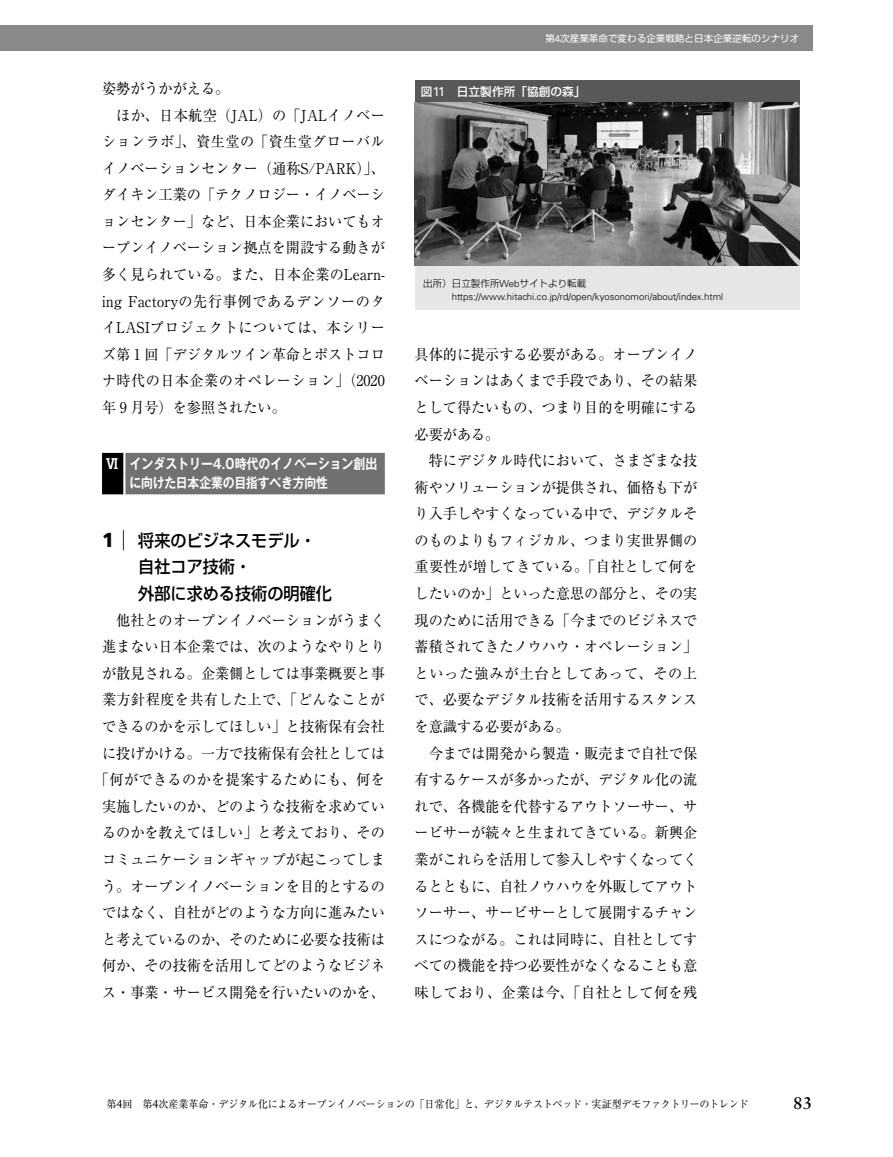
<style>
.page{position:relative;width:893px;height:1157px;background:#fff}
.page>*{position:absolute;margin:0;border:0;box-sizing:border-box;transform-origin:0 0}
.t1{font:500 16.95px/26.5px "Shin Go Pro";color:#000;scale:.95 1}
.t2{font:700 16.95px "Sabon LT Std";color:#000}
.t3{font:14.85px/26.5px "Ryumin Pro";color:#000;text-align:justify;scale:.95 1}
.t4{font:14.85px "Ryumin Pro";letter-spacing:.045em;color:#000;scale:.95 1}
.t5{font:14.85px "Ryumin Pro";letter-spacing:.03em;color:#000;scale:.95 1}
.t6{font:14.85px "Ryumin Pro";letter-spacing:.025em;color:#000;scale:.95 1}
.t7{font:700 13.8px/19.2px "Gothic MB101 Pr 6 De";color:#fff;scale:.86 1}
.t8{font:500 11.7px "Shin Go Pro";color:#fff}
.t9{font:10.65px "Ryumin Pro";letter-spacing:-.025em;color:#000;scale:.95 1}
.t10{font:300 9.6px "Univers LT Std";color:#000}
.t11{font:9.6px "Shin Go Pro";color:#fff}
.t12{font:300 9.6px "Shin Go Pro";color:#000}
.s1{font-family:"Gothic MB101 Pro De"}
.s2{font-family:"Frutiger LT Std";font-weight:900;font-size:20.25px}
.s3{font-family:"Univers LT Std"}
.s4{font-family:"Univers LT Std";font-weight:400;font-size:12.9px}
.s5{font-family:"Sabon LT Std";font-size:11.7px}
</style>
<div class="page">
<div style="left:0;top:26px;width:812px;height:25px;background:#898989"></div>
<div style="left:102px;top:453px;width:21px;height:21px;background:#000"></div>
<div style="left:125px;top:453px;width:260px;height:21px;background:#727171"></div>
<div style="left:102px;top:473px;width:21px;height:21px;background:#000"></div>
<div style="left:125px;top:473px;width:260px;height:21px;background:#727171"></div>
<svg style="left:123px;top:530px;width:1px;height:20px"></svg>
<div style="left:415px;top:81px;width:384px;height:21px;background:#595757"></div>
<div style="left:415px;top:102px;width:384px;height:207px;background:#e6e6e6"></div>
<img style="left:415px;top:102px;width:384px;height:164px">
<p class="t3" style="left:102px;top:74px;width:135px">姿勢がうかがえる。</p>
<p class="t6" style="left:116px;top:103px;width:284px">ほか、日本航空（JAL）の「JALイノベー</p>
<p class="t5" style="left:102px;top:130px;width:299px">ションラボ」、資生堂の「資生堂グローバル</p>
<p class="t3" style="left:102px;top:154px;width:299px">イノベーションセンター（通称S/PARK）」、</p>
<p class="t3" style="left:102px;top:180px;width:299px">ダイキン工業の「テクノロジー・イノベーシ</p>
<p class="t3" style="left:102px;top:207px;width:299px">ョンセンター」など、日本企業においてもオ</p>
<p class="t3" style="left:102px;top:234px;width:299px">ープンイノベーション拠点を開設する動きが</p>
<p class="t3" style="left:102px;top:260px;width:299px">多く見られている。また、日本企業のLearn-</p>
<p class="t4" style="left:102px;top:289px;width:299px">ing Factoryの先行事例であるデンソーのタ</p>
<p class="t4" style="left:102px;top:316px;width:299px">イLASIプロジェクトについては、本シリー</p>
<p class="t3" style="left:102px;top:340px;width:299px">ズ第 1 回「デジタルツイン革命とポストコロ</p>
<p class="t5" style="left:102px;top:369px;width:299px">ナ時代の日本企業のオペレーション」（2020</p>
<p class="t3" style="left:102px;top:393px;width:195px">年 9 月号）を参照されたい。</p>
<p class="t7" style="left:130px;top:454px;width:290px;text-indent:-24px"><span class="s1">Ⅵ</span> インダストリー4.0時代のイノベーション創出に向けた日本企業の目指すべき方向性</p>
<p class="t1" style="left:138px;top:525px;width:206px;text-indent:-36px"><span class="s2">1</span> 将来のビジネスモデル・自社コア技術・<br>外部に求める技術の明確化</p>
<p class="t3" style="left:95px;top:606px;width:307px;text-align:right">他社とのオープンイノベーションがうまく<br>進まない日本企業では、次のようなやりとりが散見される。企業側としては事業概要と事業方針程度を共有した上で、「どんなことができるのかを示してほしい」と技術保有会社に投げかける。一方で技術保有会社としては「何ができるのかを提案するためにも、何を実施したいのか、どのような技術を求めているのかを教えてほしい」と考えており、そのコミュニケーションギャップが起こってしまう。オープンイノベーションを目的とするのではなく、自社がどのような方向に進みたいと考えているのか、そのために必要な技術は何か、その技術を活用してどのようなビジネス・事業・サービス開発を行いたいのかを、</p>
<p class="t11" style="left:545px;top:30px;width:256px">第<span class="s3">4</span>次産業革命で変わる企業戦略と日本企業逆転のシナリオ</p>
<p class="t8" style="left:421px;top:82px;width:172px">図<span class="s4">11</span>　日立製作所「協創の森」　</p>
<p class="t12" style="left:423px;top:275px;width:165px">出所）日立製作所<span class="s3">Web</span>サイトより転載</p>
<p class="t10" style="left:452px;top:290px;width:273px">https://www.hitachi.co.jp/rd/open/kyosonomori/about/index.html</p>
<p class="t3" style="left:415px;top:340px;width:299px">具体的に提示する必要がある。オープンイノベーションはあくまで手段であり、その結果として得たいもの、つまり目的を明確にする必要がある。</p>
<p class="t3" style="left:415px;top:446px;width:299px;text-indent:14px">特にデジタル時代において、さまざまな技術やソリューションが提供され、価格も下がり入手しやすくなっている中で、デジタルそのものよりもフィジカル、つまり実世界側の重要性が増してきている。「自社として何をしたいのか」といった意思の部分と、その実現のために活用できる「今までのビジネスで蓄積されてきたノウハウ・オペレーション」といった強みが土台としてあって、その上で、必要なデジタル技術を活用するスタンスを意識する必要がある。</p>
<p class="t3" style="left:415px;top:738px;width:299px;text-indent:14px">今までは開発から製造・販売まで自社で保有するケースが多かったが、デジタル化の流れで、各機能を代替するアウトソーサー、サービサーが続々と生まれてきている。新興企業がこれらを活用して参入しやすくなってくるとともに、自社ノウハウを外販してアウトソーサー、サービサーとして展開するチャンスにつながる。これは同時に、自社としてすべての機能を持つ必要性がなくなることも意味しており、企業は今、「自社として何を残</p>
<p class="t9" style="left:106px;top:1095px;width:677px">第<span class="s5">4</span>回　第<span class="s5">4</span>次産業革命・デジタル化によるオープンイノベーションの「日常化」と、デジタルテストベッド・実証型デモファクトリーのトレンド</p>
<p class="t2" style="left:793px;top:1093px;width:20px">83</p>
</div>
